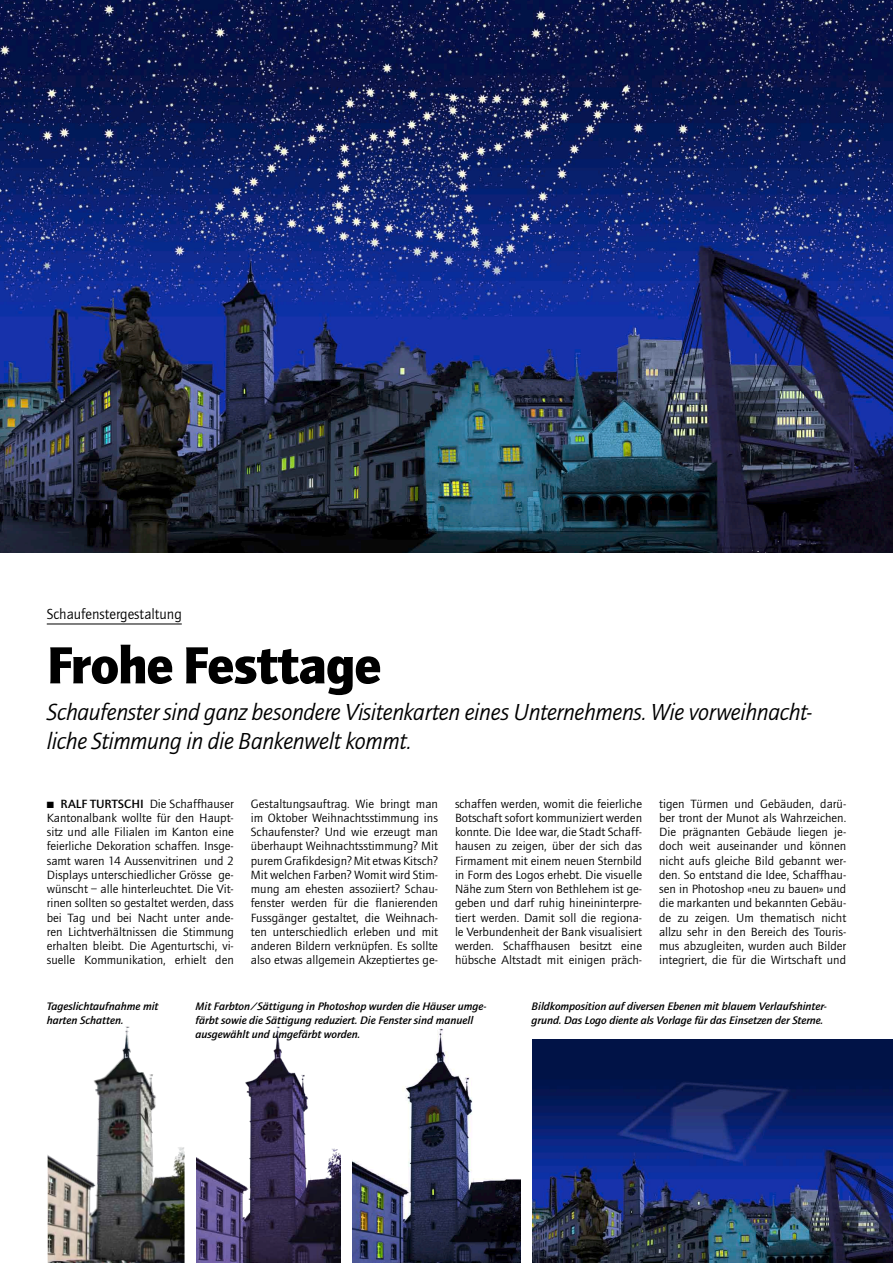
<style>
.page{position:relative;width:893px;height:1263px;background:#fff}
.page>*{position:absolute;margin:0;border:0;box-sizing:border-box;transform-origin:0 0}
.Titel_Haupt{font:900 54px "Quay Sans EF";letter-spacing:-.02em;color:#000}
.Titel_Haupt-2{font:italic 24px/28.5px "Quay Sans EF";letter-spacing:-.015em;color:#000}
.Spitzmarke{font:15px "Quay Sans EF";color:#000}
.fliess{font:12.3px/14.2px "Quay Sans EF";color:#000;text-align:justify;scale:1.05 1}
.Legende{font:italic 500 11.25px/14.2px "Quay Sans EF";letter-spacing:-.005em;color:#000;scale:1.05 1}
.s1{font-weight:500}
</style>
<div class="page">
<hr style="left:47px;top:624px;width:135px;height:1px;background:#000">
<img style="left:0;top:0;width:893px;height:553px">
<img style="left:48px;top:1026px;width:137px;height:237px">
<img style="left:352px;top:1028px;width:169px;height:235px">
<img style="left:196px;top:1026px;width:144px;height:237px">
<img style="left:532px;top:1040px;width:361px;height:223px">
<p class="Spitzmarke" style="left:47px;top:606px;width:136px">Schaufenstergestaltung</p>
<p class="Titel_Haupt" style="left:47px;top:633px;width:336px">Frohe Festtage</p>
<p class="Titel_Haupt-2" style="left:47px;top:699px;width:767px">Schaufenster sind ganz besondere Visitenkarten eines Unternehmens. Wie vorweihnacht&shy;liche Stimmung in die Bankenwelt kommt.</p>
<p class="fliess" style="left:47px;top:797px;width:180px;text-indent:14px"><span class="s1">RALF TURTSCHI</span> Die Schaffhauser Kantonalbank wollte für den Haupt&shy;sitz und alle Filialen im Kanton eine feierliche Dekoration schaffen. Insge&shy;samt waren 14 Aussenvitrinen und 2<br>Displays unterschiedlicher Grösse ge&shy;wünscht – alle hinterleuchtet. Die Vit&shy;rinen sollten so gestaltet werden, dass bei Tag und bei Nacht unter ande&shy;ren Lichtverhältnissen die Stimmung erhalten bleibt. Die Agenturtschi, vi&shy;suelle Kommunikation, erhielt den</p>
<p class="fliess" style="left:251px;top:797px;width:180px">Gestaltungsauftrag. Wie bringt man im Oktober Weihnachtsstimmung ins Schaufenster? Und wie erzeugt man überhaupt Weihnachtsstimmung? Mit purem Grafikdesign? Mit etwas Kitsch?<br>Mit welchen Farben? Womit wird Stim&shy;mung am ehesten assoziiert? Schau&shy;fenster werden für die flanierenden Fussgänger gestaltet, die Weihnach&shy;ten unterschiedlich erleben und mit anderen Bildern verknüpfen. Es sollte also etwas allgemein Akzeptiertes ge-</p>
<p class="fliess" style="left:455px;top:797px;width:180px">schaffen werden, womit die feierliche Botschaft sofort kommuniziert werden konnte. Die Idee war, die Stadt Schaff&shy;hausen zu zeigen, über der sich das Firmament mit einem neuen Sternbild in Form des Logos erhebt. Die visuelle Nähe zum Stern von Bethlehem ist ge&shy;geben und darf ruhig hineininterpre&shy;tiert werden. Damit soll die regiona&shy;le Verbundenheit der Bank visualisiert werden. Schaffhausen besitzt eine hübsche Altstadt mit einigen präch-</p>
<p class="fliess" style="left:659px;top:797px;width:180px">tigen Türmen und Gebäuden, darü&shy;ber tront der Munot als Wahrzeichen.<br>Die prägnanten Gebäude liegen je&shy;doch weit auseinander und können nicht aufs gleiche Bild gebannt wer&shy;den. So entstand die Idee, Schaffhau&shy;sen in Photoshop «neu zu bauen» und die markanten und bekannten Gebäu&shy;de zu zeigen. Um thematisch nicht allzu sehr in den Bereich des Touris&shy;mus abzugleiten, wurden auch Bilder integriert, die für die Wirtschaft und</p>
<p class="Legende" style="left:47px;top:999px;width:108px">Tageslichtaufnahme mit</p>
<p class="Legende" style="left:47px;top:1013px;width:75px">harten Schatten.</p>
<p class="Legende" style="left:196px;top:999px;width:279px">Mit Farbton/Sättigung in Photoshop wurden die Häuser umge&shy;färbt sowie die Sättigung reduziert. Die Fenster sind manuell ausgewählt und umgefärbt worden.</p>
<p class="Legende" style="left:531px;top:999px;width:283px">Bildkomposition auf diversen Ebenen mit blauem Verlaufshinter&shy;grund. Das Logo diente als Vorlage für das Einsetzen der Sterne.</p>
</div>
